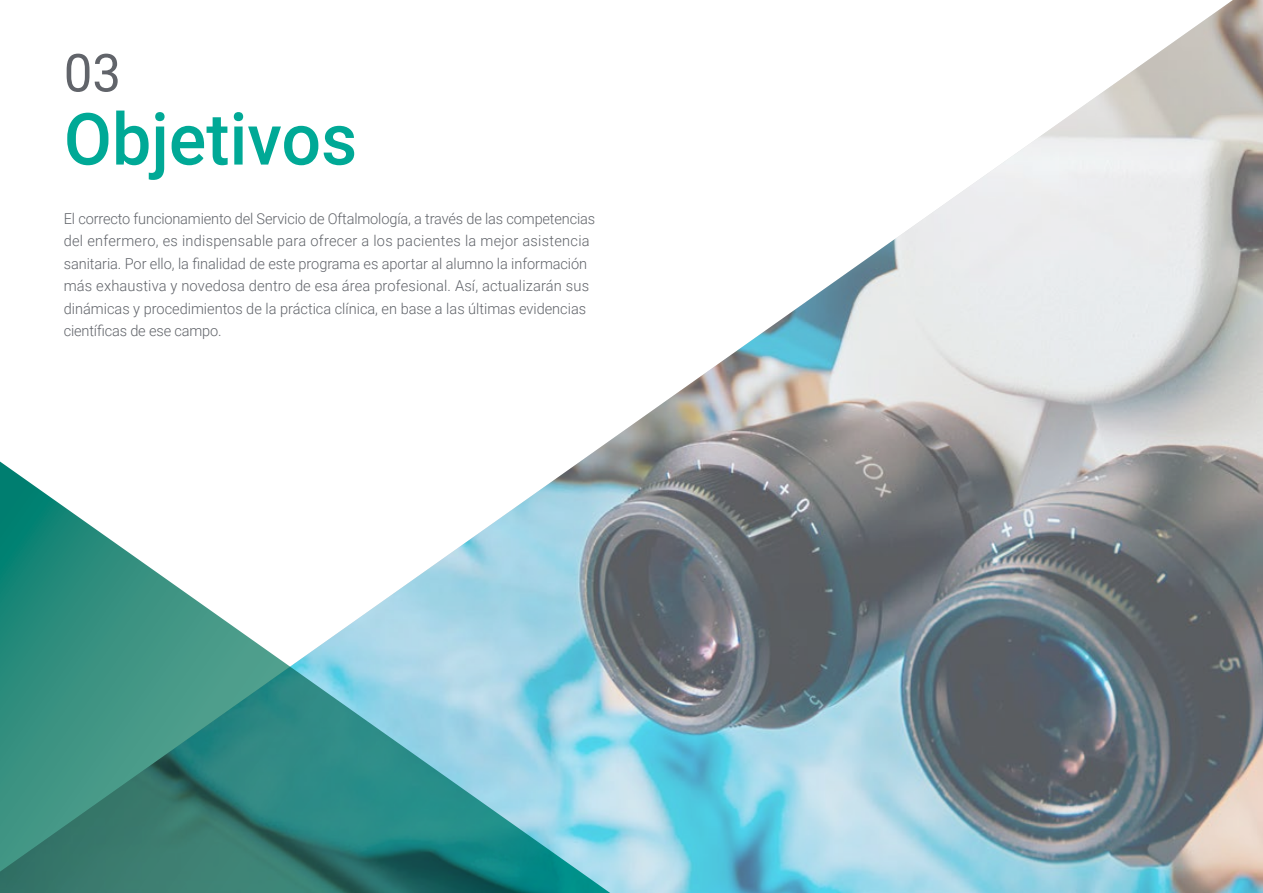
<style>
.page{position:relative;width:1263px;height:893px;background:#fff}
.page>*{position:absolute;margin:0;border:0;box-sizing:border-box;transform-origin:0 0}
.t1{font:500 72px "Roboto";color:#00a996}
.t2{font:52.5px "Roboto";color:#61646a}
.t3{font:300 15px/22.5px "Roboto";color:#61646a}
</style>
<div class="page">
<img style="left:602px;top:0;width:661px;height:893px">
<svg style="left:0;top:446px;width:640px;height:447px"></svg>
<h2 class="t2" style="left:64px;top:36px;width:59px">03</h2>
<h1 class="t1" style="left:64px;top:89px;width:295px">Objetivos</h1>
<p class="t3" style="left:64px;top:207px;width:533px">El correcto funcionamiento del Servicio de Oftalmología, a través de las competencias del enfermero, es indispensable para ofrecer a los pacientes la mejor asistencia sanitaria. Por ello, la finalidad de este programa es aportar al alumno la información más exhaustiva y novedosa dentro de esa área profesional. Así, actualizarán sus dinámicas y procedimientos de la práctica clínica, en base a las últimas evidencias científicas de ese campo.</p>
</div>
